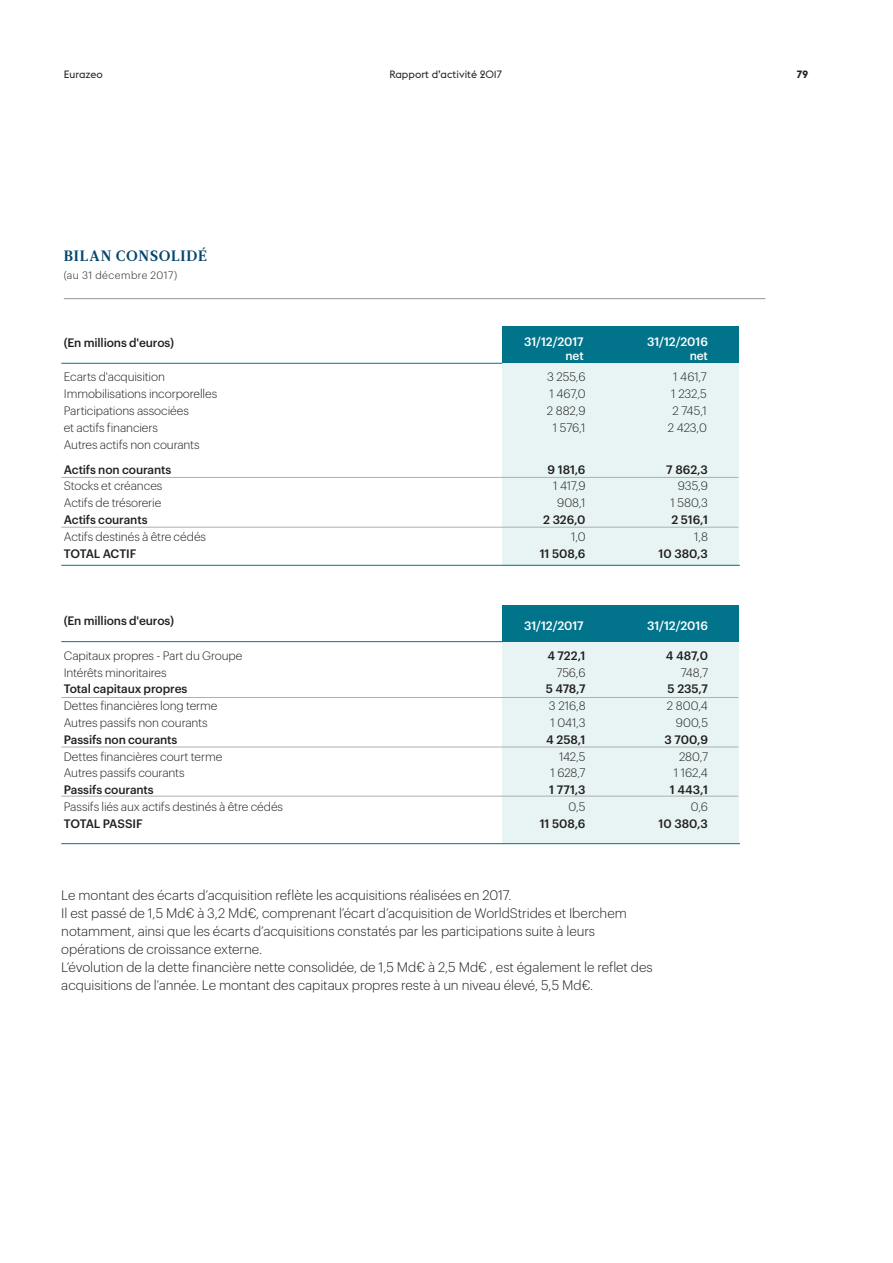
<style>
.page{position:relative;width:893px;height:1263px;background:#fff}
.page>*{position:absolute;margin:0;border:0;box-sizing:border-box;transform-origin:0 0}
.t1{font:700 15px "Acta";letter-spacing:.05em;color:#06466d}
.t2{font:300 13.5px/18px "Graphik";color:#231f20}
.t3{font:300 12px/16.8px "Graphik";letter-spacing:-.01em;color:#231f20}
.t4{font:500 12px "Graphik";letter-spacing:-.01em;color:#231f20}
.t5{font:500 12px/13.5px "Graphik";letter-spacing:-.01em;color:#fff;text-align:right}
.t6{font:10.5px "Euclid Flex";color:#231f20}
.t7{font:300 10.5px "Graphik";letter-spacing:.05em;color:#231f20}
.t8{font:700 10.5px "Euclid Flex";color:#231f20}
</style>
<div class="page">
<hr style="left:64px;top:298px;width:701px;height:1px;background:#939598">
<div style="left:502px;top:363px;width:236px;height:202px;background:#e7f4f3"></div>
<div style="left:502px;top:641px;width:236px;height:203px;background:#e7f4f3"></div>
<div style="left:620px;top:326px;width:118px;height:37px;background:#01738a"></div>
<div style="left:620px;top:605px;width:118px;height:37px;background:#01738a"></div>
<div style="left:502px;top:326px;width:119px;height:37px;background:#01738a"></div>
<div style="left:502px;top:605px;width:119px;height:37px;background:#01738a"></div>
<hr style="left:61px;top:363px;width:441px;height:1px;background:#01738a">
<hr style="left:61px;top:641px;width:441px;height:1px;background:#01738a">
<hr style="left:61px;top:477px;width:677px;height:1px;background:#aeafb3">
<hr style="left:61px;top:697px;width:677px;height:1px;background:#aeafb3">
<hr style="left:61px;top:747px;width:677px;height:1px;background:#aeafb3">
<hr style="left:61px;top:796px;width:677px;height:1px;background:#aeafb3">
<hr style="left:61px;top:527px;width:677px;height:1px;background:#aeafb3">
<hr style="left:61px;top:565px;width:679px;height:1px;background:#01738a">
<hr style="left:61px;top:843px;width:679px;height:1px;background:#01738a">
<p class="t6" style="left:64px;top:71px;width:41px">Eurazeo</p>
<p class="t6" style="left:389px;top:71px;width:114px">Rapport d’activité 2017</p>
<p class="t8" style="left:797px;top:71px;width:12px">79</p>
<p class="t1" style="left:64px;top:250px;width:145px">BILAN CONSOLIDÉ</p>
<p class="t7" style="left:64px;top:271px;width:115px">(au 31 décembre 2017)</p>
<p class="t4" style="left:64px;top:337px;width:112px">(En millions d'euros)</p>
<p class="t3" style="left:64px;top:369px;width:155px">Ecarts d'acquisition<br>Immobilisations incorporelles<br>Participations associées<br>et actifs financiers<br>Autres actifs non courants</p>
<p class="t4" style="left:64px;top:464px;width:109px">Actifs non courants</p>
<p class="t3" style="left:64px;top:478px;width:100px">Stocks et créances<br>Actifs de trésorerie</p>
<p class="t4" style="left:64px;top:515px;width:85px">Actifs courants</p>
<p class="t3" style="left:64px;top:529px;width:144px">Actifs destinés à être cédés</p>
<p class="t4" style="left:64px;top:548px;width:74px">TOTAL ACTIF</p>
<p class="t4" style="left:64px;top:616px;width:112px">(En millions d'euros)</p>
<p class="t3" style="left:64px;top:648px;width:180px">Capitaux propres - Part du Groupe<br>Intérêts minoritaires</p>
<p class="t4" style="left:64px;top:684px;width:125px">Total capitaux propres</p>
<p class="t3" style="left:64px;top:698px;width:155px">Dettes financières long terme<br>Autres passifs non courants</p>
<p class="t4" style="left:64px;top:734px;width:115px">Passifs non courants</p>
<p class="t3" style="left:64px;top:748px;width:160px">Dettes financières court terme<br>Autres passifs courants</p>
<p class="t4" style="left:64px;top:785px;width:91px">Passifs courants</p>
<p class="t3" style="left:64px;top:799px;width:221px">Passifs liés aux actifs destinés à être cédés</p>
<p class="t4" style="left:64px;top:818px;width:80px">TOTAL PASSIF</p>
<p class="t5" style="left:524px;top:336px;width:61px">31/12/2017 net</p>
<p class="t3" style="left:547px;top:369px;width:40px;text-align:center">3 255,6<br>1 467,0<br>2 882,9<br>1 576,1</p>
<p class="t4" style="left:548px;top:464px;width:40px">9 181,6</p>
<p class="t3" style="left:553px;top:478px;width:34px;text-align:center">1 417,9<br>908,1</p>
<p class="t4" style="left:543px;top:515px;width:44px">2 326,0</p>
<p class="t3" style="left:571px;top:529px;width:16px">1,0</p>
<p class="t4" style="left:540px;top:548px;width:47px">11 508,6</p>
<p class="t5" style="left:524px;top:620px;width:61px">31/12/2017</p>
<p class="t4" style="left:547px;top:650px;width:40px">4 722,1</p>
<p class="t3" style="left:556px;top:664px;width:31px">756,6</p>
<p class="t4" style="left:546px;top:684px;width:41px">5 478,7</p>
<p class="t3" style="left:549px;top:698px;width:38px">3 216,8<br>1 041,3</p>
<p class="t4" style="left:546px;top:734px;width:41px">4 258,1</p>
<p class="t3" style="left:550px;top:748px;width:37px;text-align:right">142,5<br>1 628,7</p>
<p class="t4" style="left:549px;top:785px;width:38px">1 771,3</p>
<p class="t3" style="left:569px;top:799px;width:18px">0,5</p>
<p class="t4" style="left:540px;top:818px;width:47px">11 508,6</p>
<p class="t5" style="left:647px;top:336px;width:62px">31/12/2016 net</p>
<p class="t3" style="left:668px;top:369px;width:41px;text-align:center">1 461,7<br>1 232,5<br>2 745,1<br>2 423,0</p>
<p class="t4" style="left:666px;top:464px;width:43px">7 862,3</p>
<p class="t3" style="left:670px;top:478px;width:39px;text-align:right">935,9<br>1 580,3</p>
<p class="t4" style="left:671px;top:515px;width:38px">2 516,1</p>
<p class="t3" style="left:694px;top:529px;width:15px">1,8</p>
<p class="t4" style="left:659px;top:548px;width:51px">10 380,3</p>
<p class="t5" style="left:647px;top:620px;width:62px">31/12/2016</p>
<p class="t4" style="left:666px;top:650px;width:44px">4 487,0</p>
<p class="t3" style="left:681px;top:664px;width:29px">748,7</p>
<p class="t4" style="left:668px;top:684px;width:42px">5 235,7</p>
<p class="t3" style="left:667px;top:698px;width:43px;text-align:right">2 800,4<br>900,5</p>
<p class="t4" style="left:665px;top:734px;width:45px">3 700,9</p>
<p class="t3" style="left:674px;top:748px;width:36px;text-align:center">280,7<br>1 162,4</p>
<p class="t4" style="left:670px;top:785px;width:40px">1 443,1</p>
<p class="t3" style="left:691px;top:799px;width:19px">0,6</p>
<p class="t4" style="left:659px;top:818px;width:51px">10 380,3</p>
<p class="t2" style="left:61px;top:887px;width:593px">Le montant des écarts d’acquisition reflète les acquisitions réalisées en 2017.<br>Il est passé de 1,5 Md€ à 3,2 Md€, comprenant l’écart d’acquisition de WorldStrides et Iberchem notamment, ainsi que les écarts d’acquisitions constatés par les participations suite à leurs opérations de croissance externe.<br>L’évolution de la dette financière nette consolidée, de 1,5 Md€ à 2,5 Md€ , est également le reflet des acquisitions de l’année. Le montant des capitaux propres reste à un niveau élevé, 5,5 Md€.</p>
</div>
